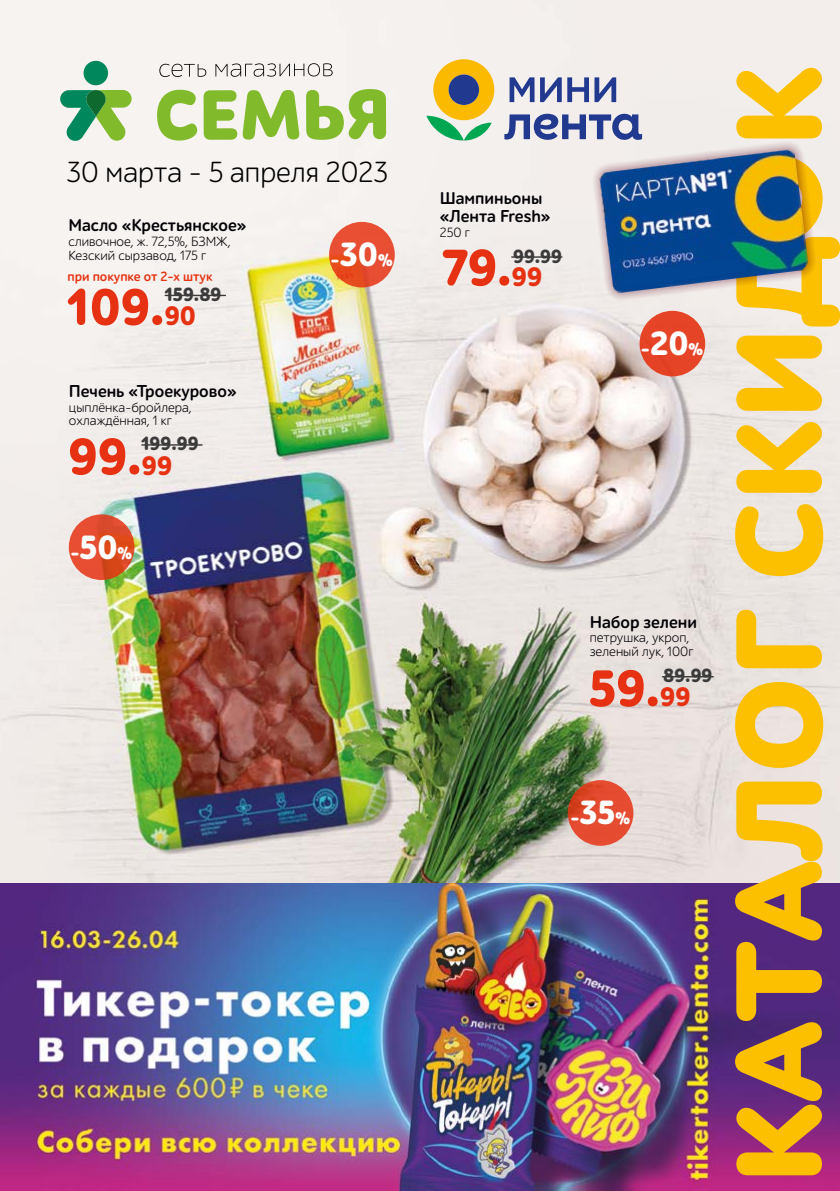
<style>
.page{position:relative;width:840px;height:1191px;background:#fff}
.page>*{position:absolute;margin:0;border:0;box-sizing:border-box;transform-origin:0 0}
.t1{font:900 124px "ALS Schlangesans";color:#fcc000}
.t2{font:900 52px "ALS Schlangesans";letter-spacing:.005em;color:#e63212}
.t3{font:900 34px "ALS Schlangesans";color:#fff}
.t4{font:29.4px "ALS Schlangesans";color:#000}
.t5{font:900 19.2px "ALS Schlangesans";color:#3c3b3b}
.t6{font:700 17.4px/17.8px "ALS Schlangesans";color:#030206}
.t7{font:13.4px/14px "ALS Schlangesans";color:#030206}
.t8{font:700 13.4px "ALS Schlangesans";color:#e63212}
.s1{font-size:27px}
.s2{font-size:18.6px}
.s3{font-size:17px}
</style>
<div class="page">
<img style="left:0;top:0;width:839px;height:884px">
<hr style="left:511px;top:256px;width:50px;height:2px;background:#3c3b3b">
<hr style="left:142px;top:444px;width:60px;height:1px;background:#3c3b3b">
<div style="left:639px;top:311px;width:65px;height:65px;background:#e64427;border-radius:50%"></div>
<hr style="left:662px;top:676px;width:50px;height:1px;background:#3c3b3b">
<hr style="left:165px;top:295px;width:60px;height:1px;background:#3c3b3b">
<div style="left:567px;top:780px;width:66px;height:65px;background:#e63212;border-radius:50%;opacity:.85"></div>
<div style="left:69px;top:514px;width:65px;height:66px;background:#e63212;border-radius:50%;opacity:.85"></div>
<div style="left:329px;top:222px;width:65px;height:65px;background:#e63212;border-radius:50%;opacity:.85"></div>
<img style="left:0;top:884px;width:839px;height:307px">
<svg style="left:159px;top:64px;width:47px;height:13px"></svg>
<svg style="left:215px;top:63px;width:117px;height:14px"></svg>
<svg style="left:306px;top:89px;width:80px;height:51px"></svg>
<svg style="left:157px;top:90px;width:40px;height:51px"></svg>
<svg style="left:203px;top:90px;width:97px;height:50px"></svg>
<svg style="left:60px;top:90px;width:72px;height:52px"></svg>
<div style="left:83px;top:61px;width:25px;height:24px;background:#00885c;border-radius:50%"></div>
<svg style="left:426px;top:59px;width:68px;height:82px;background:#bfba73"></svg>
<svg style="left:594px;top:77px;width:22px;height:25px"></svg>
<svg style="left:509px;top:77px;width:52px;height:25px"></svg>
<svg style="left:567px;top:77px;width:21px;height:25px"></svg>
<svg style="left:504px;top:113px;width:137px;height:29px;background:#8d97be"></svg>
<div style="left:584px;top:134px;width:239px;height:175px;background:#5e0426;opacity:.49"></div>
<img style="left:598px;top:149px;width:210px;height:145px">
<svg style="left:621px;top:258px;width:126px;height:29px;background:#215699"></svg>
<h3 class="t4" style="left:66px;top:156px;width:323px">30 марта - 5 апреля 2023</h3>
<p class="t6" style="left:68px;top:216px;width:179px">Масло «Крестьянское»</p>
<p class="t7" style="left:68px;top:234px;width:164px">сливочное, ж. 72,5%, БЗМЖ,<br>Кезский сырзавод, 175 г</p>
<h2 class="t2" style="left:67px;top:278px;width:130px">109.<span class="s1">90</span></h2>
<p class="t8" style="left:67px;top:269px;width:147px">при покупке от 2-х штук</p>
<h3 class="t5" style="left:165px;top:283px;width:58px">159.89</h3>
<p class="t6" style="left:69px;top:382px;width:169px">Печень «Троекурово»</p>
<p class="t7" style="left:69px;top:400px;width:124px">цыплёнка-бройлера, охлаждённая, 1 кг</p>
<h2 class="t2" style="left:68px;top:427px;width:105px">99.<span class="s1">99</span></h2>
<h3 class="t5" style="left:141px;top:433px;width:59px">199.99</h3>
<h3 class="t3" style="left:70px;top:528px;width:63px"><span class="s2">-</span>50<span class="s3">%</span></h3>
<h3 class="t3" style="left:330px;top:235px;width:63px"><span class="s2">-</span>30<span class="s3">%</span></h3>
<p class="t6" style="left:439px;top:190px;width:112px">Шампиньоны «Лента Fresh»</p>
<p class="t7" style="left:439px;top:226px;width:32px">250 г</p>
<h2 class="t2" style="left:442px;top:238px;width:102px">79.<span class="s1">99</span></h2>
<h3 class="t5" style="left:513px;top:245px;width:50px">99.99</h3>
<h3 class="t3" style="left:640px;top:324px;width:64px"><span class="s2">-</span>20<span class="s3">%</span></h3>
<p class="t6" style="left:589px;top:613px;width:109px">Набор зелени</p>
<p class="t7" style="left:589px;top:631px;width:105px">петрушка, укроп, зеленый лук, 100г</p>
<h2 class="t2" style="left:588px;top:659px;width:103px">59.<span class="s1">99</span></h2>
<h3 class="t5" style="left:662px;top:665px;width:51px">89.99</h3>
<h3 class="t3" style="left:570px;top:793px;width:61px"><span class="s2">-</span>35<span class="s3">%</span></h3>
<h1 class="t1" style="left:709px;top:1184px;width:1120px;rotate:-90deg">КАТАЛОГ СКИД К</h1>
</div>
